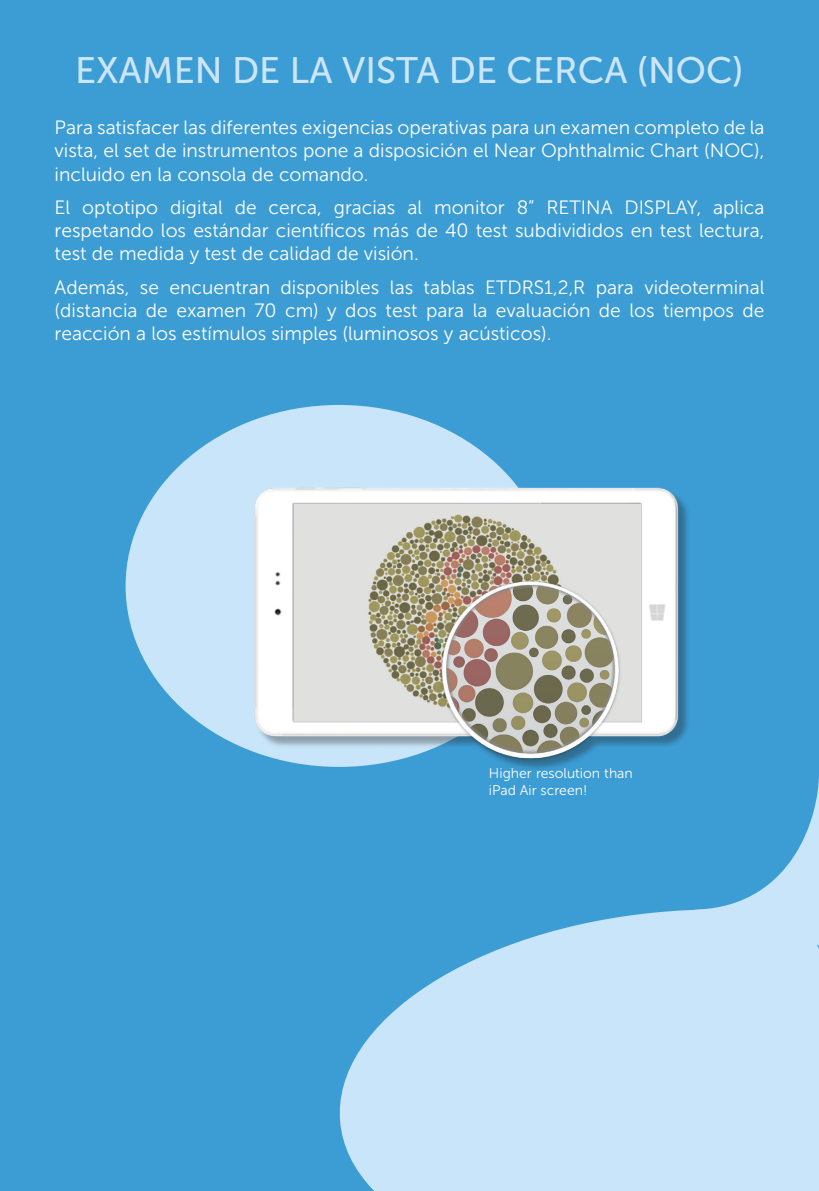
<style>
.page{position:relative;width:819px;height:1191px;background:#3c9cd4}
.page>*{position:absolute;margin:0;border:0;box-sizing:border-box;transform-origin:0 0}
.t1{font:36.75px "Museo Sans 500";color:#cce6f9}
.t2{font:19.25px/23.1px "Museo Sans 300";color:#fff;text-align:justify}
.t3{font:14px/16.8px "Museo Sans 300";color:#fff}
</style>
<div class="page">
<div style="left:126px;top:405px;width:426px;height:362px;background:#c9e5f9;border-radius:50%"></div>
<svg style="left:753px;top:777px;width:66px;height:118px"></svg>
<svg style="left:339px;top:895px;width:480px;height:296px;fill:#c9e5f9"></svg>
<img style="left:244px;top:479px;width:444px;height:289px">
<h1 class="t1" style="left:75px;top:50px;width:670px">EXAMEN DE LA VISTA DE CERCA (NOC)</h1>
<p class="t2" style="left:55px;top:116px;width:711px">Para satisfacer las diferentes exigencias operativas para un examen completo de la vista, el set de instrumentos pone a disposición el Near Ophthalmic Chart (NOC), incluido en la consola de comando.</p>
<p class="t2" style="left:55px;top:196px;width:711px">El optotipo digital de cerca, gracias al monitor 8” RETINA DISPLAY, aplica respetando los estándar científicos más de 40 test subdivididos en test lectura, test de medida y test de calidad de visión.</p>
<p class="t2" style="left:55px;top:276px;width:711px">Además, se encuentran disponibles las tablas ETDRS1,2,R para videoterminal (distancia de examen 70 cm) y dos test para la evaluación de los tiempos de reacción a los estímulos simples (luminosos y acústicos).</p>
<p class="t3" style="left:489px;top:765px;width:145px">Higher resolution than iPad Air screen!</p>
</div>
